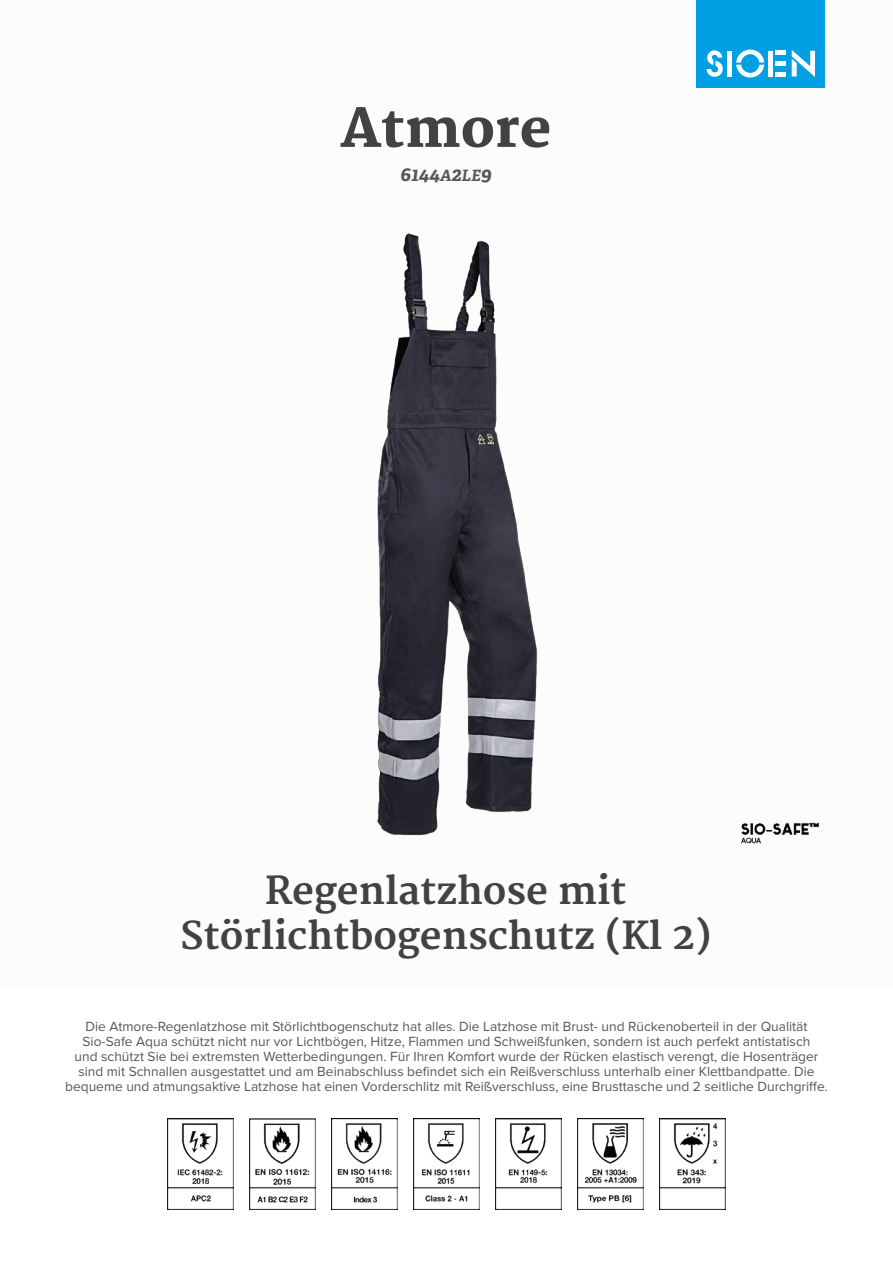
<style>
.page{position:relative;width:893px;height:1263px;background:#fff}
.page>*{position:absolute;margin:0;border:0;box-sizing:border-box;transform-origin:0 0}
.t1{font:800 52.5px "Merriweather";color:#424243}
.t2{font:700 37.5px/45px "Merriweather";color:#424243;text-align:center}
.t3{font:italic 700 19.5px "Adelle PE";color:#575756}
.t4{font:13.8px/14.9px "Proxima Nova";color:#575756;text-align:center}
.s1{font-size:15.6px}
</style>
<div class="page">
<div style="left:697px;top:0;width:128px;height:88px;background:#009fe3"></div>
<svg style="left:707px;top:50px;width:16px;height:27px"></svg>
<svg style="left:736px;top:50px;width:28px;height:28px"></svg>
<div style="left:727px;top:51px;width:5px;height:26px;background:#fff"></div>
<div style="left:768px;top:51px;width:5px;height:26px;background:#fff"></div>
<div style="left:775px;top:72px;width:11px;height:5px;background:#fff"></div>
<div style="left:775px;top:61px;width:11px;height:5px;background:#fff"></div>
<hr style="left:775px;top:51px;width:11px;height:4px;background:#fff">
<svg style="left:792px;top:50px;width:23px;height:27px"></svg>
<img style="left:741px;top:822px;width:79px;height:22px">
<img style="left:167px;top:1118px;width:66px;height:92px">
<img style="left:249px;top:1118px;width:66px;height:92px">
<img style="left:331px;top:1118px;width:66px;height:92px">
<img style="left:413px;top:1118px;width:67px;height:92px">
<img style="left:495px;top:1118px;width:67px;height:92px">
<img style="left:577px;top:1118px;width:67px;height:92px">
<img style="left:659px;top:1118px;width:67px;height:92px">
<img style="left:377px;top:233px;width:161px;height:603px">
<h1 class="t1" style="left:340px;top:98px;width:213px">Atmore</h1>
<h3 class="t3" style="left:400px;top:160px;width:93px">6144<span class="s1">A</span>2<span class="s1">LE</span>9</h3>
<h2 class="t2" style="left:180px;top:869px;width:533px">Regenlatzhose mit<br>Störlichtbogenschutz (Kl 2)</h2>
<p class="t4" style="left:65px;top:1020px;width:764px">Die Atmore-Regenlatzhose mit Störlichtbogenschutz hat alles. Die Latzhose mit Brust- und Rückenoberteil in der Qualität Sio-Safe Aqua schützt nicht nur vor Lichtbögen, Hitze, Flammen und Schweißfunken, sondern ist auch perfekt antistatisch<br>und schützt Sie bei extremsten Wetterbedingungen. Für Ihren Komfort wurde der Rücken elastisch verengt, die Hosenträger sind mit Schnallen ausgestattet und am Beinabschluss befindet sich ein Reißverschluss unterhalb einer Klettbandpatte. Die bequeme und atmungsaktive Latzhose hat einen Vorderschlitz mit Reißverschluss, eine Brusttasche und 2 seitliche Durchgriffe.</p>
</div>
